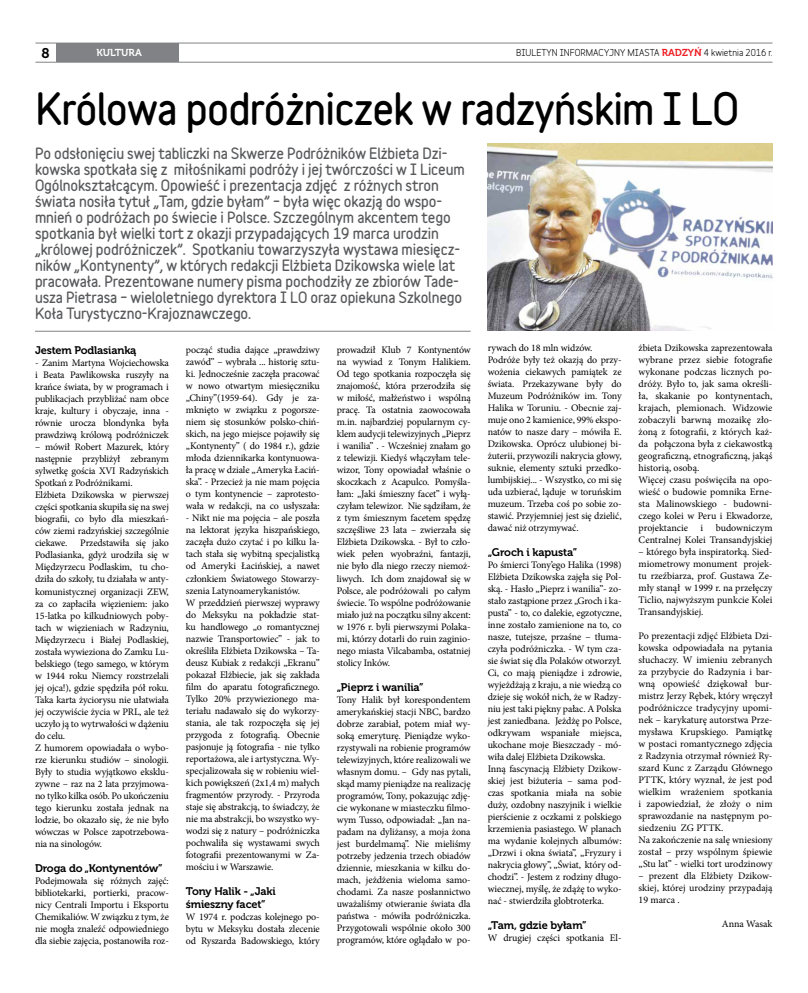
<style>
.page{position:relative;width:808px;height:993px;background:#fff}
.page>*{position:absolute;margin:0;border:0;box-sizing:border-box;transform-origin:0 0}
.t1{font:900 40px "Variable";letter-spacing:-.02em;color:#000}
.t2{font:900 14px/16px "Variable";letter-spacing:-.01em;color:#58595b}
.t3{font:14px "Museo 700";color:#000}
.t4{font:11px/13.2px "Museo 700";letter-spacing:-.015em;color:#000}
.t5{font:10px/12px "Minion Pro";letter-spacing:-.01em;color:#000;text-align:justify}
.t6{font:10px "Museo 700";color:#fff}
.t7{font:700 9px "Variable";color:#000}
.s1{font-family:"Museo 700";font-weight:400;font-size:10px;color:#ed1d24}
</style>
<div class="page">
<img style="left:488px;top:144px;width:284px;height:187px">
<hr style="left:35px;top:331px;width:436px;height:1px;background:#808285">
<div style="left:56px;top:43px;width:123px;height:19px;background:#808285"></div>
<hr style="left:35px;top:43px;width:737px;height:1px;background:#808285">
<hr style="left:35px;top:62px;width:737px;height:1px;background:#808285">
<h2 class="t3" style="left:42px;top:45px;width:10px">8</h2>
<p class="t6" style="left:96px;top:47px;width:47px">KULTURA</p>
<p class="t7" style="left:516px;top:45px;width:258px">BIULETYN INFORMACYJNY MIASTA <span class="s1">RADZYŃ</span> 4 kwietnia 2016 r.</p>
<h1 class="t1" style="left:35px;top:78px;width:705px">Królowa podróżniczek w radzyńskim I LO</h1>
<p class="t2" style="left:35px;top:144px;width:431px">Po odsłonięciu swej tabliczki na Skwerze Podróżników Elżbieta Dzi&shy;kowska spotkała się z miłośnikami podróży i jej twórczości w I Liceum Ogólnokształcącym. Opowieść i prezentacja zdjęć z różnych stron świata nosiła tytuł „Tam, gdzie byłam” – była więc okazją do wspo&shy;mnień o podróżach po świecie i Polsce. Szczególnym akcentem tego spotkania był wielki tort z okazji przypadających 19 marca urodzin „królowej podróżniczek”. Spotkaniu towarzyszyła wystawa miesięcz&shy;ników „Kontynenty”, w których redakcji Elżbieta Dzikowska wiele lat pracowała. Prezentowane numery pisma pochodziły ze zbiorów Tade&shy;usza Pietrasa – wieloletniego dyrektora I LO oraz opiekuna Szkolnego Koła Turystyczno-Krajoznawczego.</p>
<p class="t4" style="left:35px;top:344px;width:103px">Jestem Podlasianką</p>
<p class="t5" style="left:35px;top:357px;width:135px">- Zanim Martyna Wojciechowska i Beata Pawlikowska ruszyły na krańce świata, by w programach i publikacjach przybliżać nam obce kraje, kultury i obyczaje, inna - równie urocza blondynka była prawdziwą królową podróżniczek</p>
<p class="t5" style="left:35px;top:441px;width:135px;text-align:left">– mówił Robert Mazurek, który następnie przybliżył zebranym sylwetkę gościa XVI Radzyńskich<br>Spotkań z Podróżnikami.<br>Elżbieta Dzikowska w pierwszej części spotkania skupiła się na swej biografii, co było dla mieszkań&shy;ców ziemi radzyńskiej szczególnie ciekawe.</p>
<p class="t5" style="left:35px;top:537px;width:135px;text-align:left;text-indent:45px">Przedstawiła się jako<br>Podlasianka, gdyż urodziła się w<br>Międzyrzecu Podlaskim, tu cho&shy;dziła do szkoły, tu działała w anty&shy;komunistycznej organizacji ZEW, za co zapłaciła więzieniem: jako<br>15-latka po kilkudniowych poby&shy;tach w więzieniach w Radzyniu,<br>Międzyrzecu i Białej Podlaskiej, została wywieziona do Zamku Lu&shy;belskiego (tego samego, w którym w 1944 roku Niemcy rozstrzelali jej ojca!), gdzie spędziła pół roku.<br>Taka karta życiorysu nie ułatwiała jej oczywiście życia w PRL, ale też uczyło ją to wytrwałości w dążeniu do celu.<br>Z humorem opowiadała o wybo&shy;rze kierunku studiów – sinologii.<br>Były to studia wyjątkowo eksklu&shy;zywne – raz na 2 lata przyjmowa&shy;no tylko kilka osób. Po ukończeniu tego kierunku została jednak na lodzie, bo okazało się, że nie było wówczas w Polsce zapotrzebowa&shy;nia na sinologów.</p>
<p class="t4" style="left:35px;top:861px;width:129px">Droga do „Kontynentów”</p>
<p class="t5" style="left:35px;top:874px;width:135px">Podejmowała się różnych zajęć: bibliotekarki, portierki, pracow&shy;nicy Centrali Importu i Eksportu Chemikaliów. W związku z tym, że nie mogła znaleźć odpowiedniego dla siebie zajęcia, postanowiła roz-</p>
<p class="t5" style="left:186px;top:344px;width:135px">począć studia dające „prawdziwy zawód” – wybrała ... historię sztu&shy;ki. Jednocześnie zaczęła pracować w nowo otwartym miesięczniku „Chiny”(1959-64). Gdy je za&shy;mknięto w związku z pogorsze&shy;niem się stosunków polsko-chiń&shy;skich, na jego miejsce pojawiły się „Kontynenty” ( do 1984 r.), gdzie młoda dziennikarka kontynuowa&shy;ła pracę w dziale „Ameryka Łaciń&shy;ska”. - Przecież ja nie mam pojęcia o tym kontynencie – zaprotesto&shy;wała w redakcji, na co usłyszała:</p>
<p class="t5" style="left:186px;top:512px;width:135px;text-align:left">- Nikt nie ma pojęcia – ale poszła na lektorat języka hiszpańskiego, zaczęła dużo czytać i po kilku la&shy;tach stała się wybitną specjalistką od Ameryki Łacińskiej, a nawet członkiem Światowego Stowarzy&shy;szenia Latynoamerykanistów.<br>W przeddzień pierwszej wyprawy do Meksyku na pokładzie stat&shy;ku handlowego „o romantycznej nazwie Transportowiec” - jak to określiła Elżbieta Dzikowska – Ta&shy;deusz Kubiak z redakcji „Ekranu” pokazał Elżbiecie, jak się zakłada film do aparatu fotograficznego.<br>Tylko 20% przywiezionego ma&shy;teriału nadawało się do wykorzy&shy;stania, ale tak rozpoczęła się jej przygoda z fotografią. Obecnie pasjonuje ją fotografia - nie tylko reportażowa, ale i artystyczna. Wy&shy;specjalizowała się w robieniu wiel&shy;kich powiększeń (2x1,4 m) małych fragmentów przyrody. - Przyroda staje się abstrakcją, to świadczy, że nie ma abstrakcji, bo wszystko wy&shy;wodzi się z natury – podróżniczka pochwaliła się wystawami swych fotografii prezentowanymi w Za&shy;mościu i w Warszawie.</p>
<p class="t4" style="left:186px;top:884px;width:91px">Tony Halik - „Jaki śmieszny facet”</p>
<p class="t5" style="left:186px;top:910px;width:135px">W 1974 r. podczas kolejnego po&shy;bytu w Meksyku dostała zlecenie od Ryszarda Badowskiego, który</p>
<p class="t5" style="left:337px;top:344px;width:135px">prowadził Klub 7 Kontynentów na wywiad z Tonym Halikiem.<br>Od tego spotkania rozpoczęła się znajomość, która przerodziła się w miłość, małżeństwo i wspólną pracę. Ta ostatnia zaowocowała m.in. najbardziej popularnym cy&shy;klem audycji telewizyjnych „Pieprz i wanilia” . - Wcześniej znałam go z telewizji. Kiedyś włączyłam tele&shy;wizor, Tony opowiadał właśnie o skoczkach z Acapulco. Pomyśla&shy;łam: „Jaki śmieszny facet” i wyłą&shy;czyłam telewizor. Nie sądziłam, że z tym śmiesznym facetem spędzę szczęśliwe 23 lata – zwierzała się Elżbieta Dzikowska. - Był to czło&shy;wiek pełen wyobraźni, fantazji, nie było dla niego rzeczy niemoż&shy;liwych. Ich dom znajdował się w Polsce, ale podróżowali po całym świecie. To wspólne podróżowanie miało już na początku silny akcent: w 1976 r. byli pierwszymi Polaka&shy;mi, którzy dotarli do ruin zaginio&shy;nego miasta Vilcabamba, ostatniej stolicy Inków.</p>
<p class="t4" style="left:337px;top:680px;width:88px">„Pieprz i wanilia”</p>
<p class="t5" style="left:337px;top:693px;width:135px">Tony Halik był korespondentem amerykańskiej stacji NBC, bardzo dobrze zarabiał, potem miał wy&shy;soką emeryturę. Pieniądze wyko&shy;rzystywali na robienie programów telewizyjnych, które realizowali we własnym domu. – Gdy nas pytali, skąd mamy pieniądze na realizację programów, Tony, pokazując zdję&shy;cie wykonane w miasteczku filmo&shy;wym Tusso, odpowiadał: „Jan na&shy;padam na dyliżansy, a moja żona jest burdelmamą”. Nie mieliśmy potrzeby jedzenia trzech obiadów dziennie, mieszkania w kilku do&shy;mach, jeżdżenia wieloma samo&shy;chodami. Za nasze posłannictwo uważaliśmy otwieranie świata dla państwa - mówiła podróżniczka.<br>Przygotowali wspólnie około 300 programów, które oglądało w po-</p>
<p class="t5" style="left:488px;top:341px;width:135px;text-align:left">rywach do 18 mln widzów.<br>Podróże były też okazją do przy&shy;wożenia ciekawych pamiątek ze świata. Przekazywane były do<br>Muzeum Podróżników im. Tony<br>Halika w Toruniu. - Obecnie zaj&shy;muje ono 2 kamienice, 99% ekspo&shy;natów to nasze dary – mówiła E.<br>Dzikowska. Oprócz ulubionej bi&shy;żuterii, przywozili nakrycia głowy, suknie, elementy sztuki przedko&shy;lumbijskiej... - Wszystko, co mi się uda uzbierać, ląduje w toruńskim muzeum. Trzeba coś po sobie zo&shy;stawić. Przyjemniej jest się dzielić, dawać niż otrzymywać.</p>
<p class="t4" style="left:488px;top:545px;width:91px">„Groch i kapusta”</p>
<p class="t5" style="left:488px;top:558px;width:135px;text-align:left">Po śmierci Tony’ego Halika (1998)<br>Elżbieta Dzikowska zajęła się Pol&shy;ską. - Hasło „Pieprz i wanilia”- zo&shy;stało zastąpione przez „Groch i ka&shy;pusta” - to, co dalekie, egzotyczne, inne zostało zamienione na to, co nasze, tutejsze, przaśne – tłuma&shy;czyła podróżniczka. - W tym cza&shy;sie świat się dla Polaków otworzył.<br>Ci, co mają pieniądze i zdrowie, wyjeżdżają z kraju, a nie wiedzą co dzieje się wokół nich, że w Radzy&shy;niu jest taki piękny pałac. A Polska jest zaniedbana. Jeżdżę po Polsce, odkrywam wspaniałe miejsca, ukochane moje Bieszczady - mó&shy;wiła dalej Elżbieta Dzikowska.<br>Inną fascynacją Elżbiety Dzikow&shy;skiej jest biżuteria – sama pod&shy;czas spotkania miała na sobie duży, ozdobny naszyjnik i wielkie pierścienie z oczkami z polskiego krzemienia pasiastego. W planach ma wydanie kolejnych albumów: „Drzwi i okna świata”, „Fryzury i nakrycia głowy”, „Świat, który od&shy;chodzi”. - Jestem z rodziny długo&shy;wiecznej, myślę, że zdążę to wyko&shy;nać - stwierdziła globtroterka.</p>
<p class="t4" style="left:488px;top:918px;width:100px">„Tam, gdzie byłam”</p>
<p class="t5" style="left:488px;top:932px;width:135px">W drugiej części spotkania El-</p>
<p class="t5" style="left:639px;top:341px;width:135px;text-align:left">żbieta Dzikowska zaprezentowała wybrane przez siebie fotografie wykonane podczas licznych po&shy;dróży. Było to, jak sama określi&shy;ła, skakanie po kontynentach, krajach, plemionach. Widzowie zobaczyli barwną mozaikę zło&shy;żoną z fotografii, z których każ&shy;da połączona była z ciekawostką geograficzną, etnograficzną, jakąś historią, osobą.<br>Więcej czasu poświęciła na opo&shy;wieść o budowie pomnika Erne&shy;sta Malinowskiego - budowni&shy;czego kolei w Peru i Ekwadorze, projektancie</p>
<p class="t5" style="left:639px;top:521px;width:135px;text-align:right">budowniczym<br>Centralnej Kolei Transandyjskiej</p>
<p class="t5" style="left:639px;top:545px;width:135px">– którego była inspiratorką. Sied&shy;miometrowy monument projek&shy;tu rzeźbiarza, prof. Gustawa Ze&shy;mły stanął w 1999 r. na przełęczy Ticlio, najwyższym punkcie Kolei Transandyjskiej.</p>
<p class="t5" style="left:639px;top:629px;width:135px;text-align:left">Po prezentacji zdjęć Elżbieta Dzi&shy;kowska odpowiadała na pytania słuchaczy. W imieniu zebranych za przybycie do Radzynia i bar&shy;wną opowieść dziękował bur&shy;mistrz Jerzy Rębek, który wręczył podróżniczce tradycyjny upomi&shy;nek – karykaturę autorstwa Prze&shy;mysława Krupskiego. Pamiątkę w postaci romantycznego zdjęcia z Radzynia otrzymał również Ry&shy;szard Kunc z Zarządu Głównego<br>PTTK, który wyznał, że jest pod wielkim wrażeniem spotkania i zapowiedział, że złoży o nim sprawozdanie na następnym po&shy;siedzeniu ZG PTTK.<br>Na zakończenie na salę wniesiony został – przy wspólnym śpiewie „Stu lat” - wielki tort urodzinowy</p>
<p class="t5" style="left:639px;top:869px;width:135px">– prezent dla Elżbiety Dzikow&shy;skiej, której urodziny przypadają 19 marca .</p>
<p class="t5" style="left:722px;top:917px;width:52px">Anna Wasak</p>
<p class="t5" style="left:700px;top:521px;width:4px">i</p>
</div>
